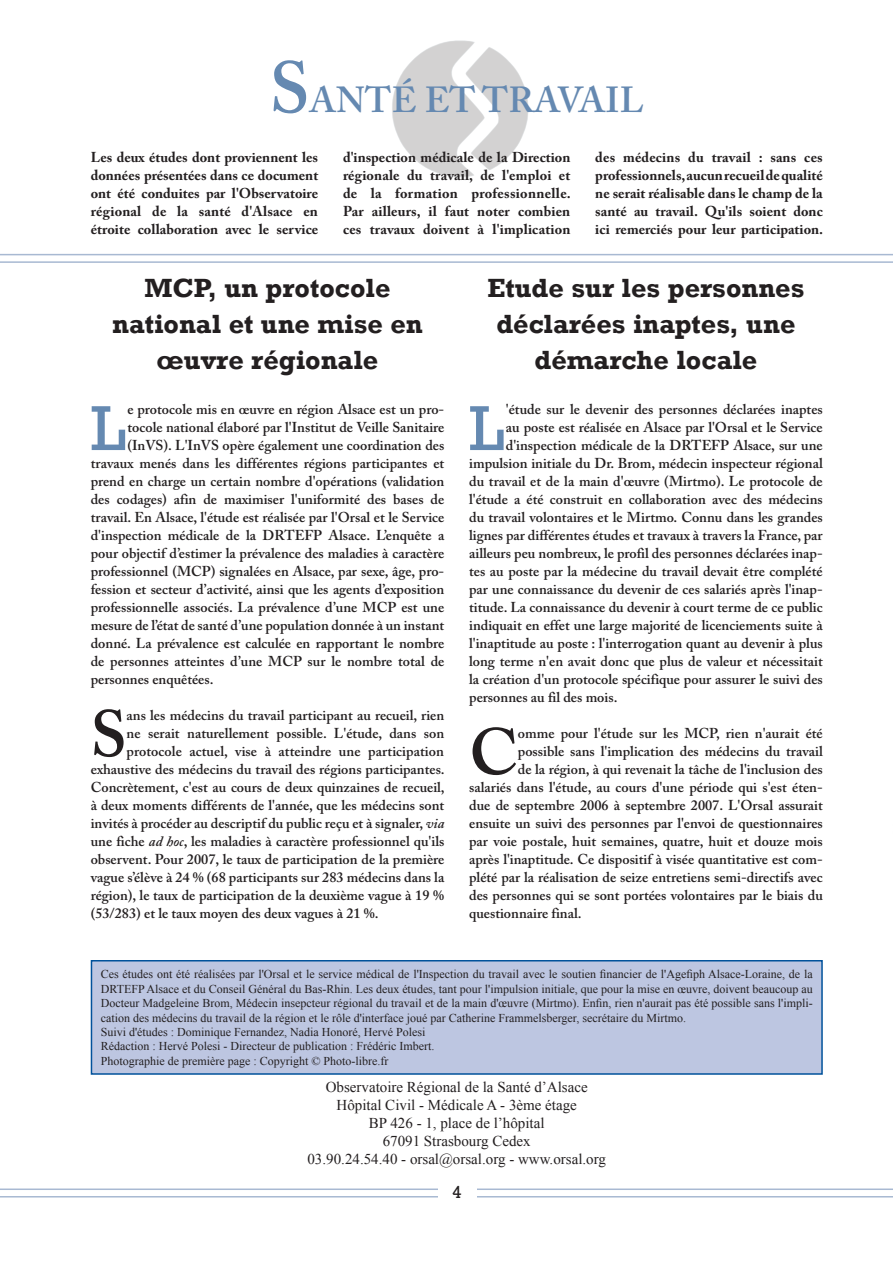
<style>
.page{position:relative;width:893px;height:1263px;background:#fff}
.page>*{position:absolute;margin:0;border:0;box-sizing:border-box;transform-origin:0 0}
.t1{font:600 64.95px "Adobe Caslon Pro";color:#231f20}
.t2{font:64.5px "Rockwell";color:#6589b1;scale:1.04 1}
.t3{font:600 36px "Adobe Caslon Pro";color:#6589b1}
.t4{font:700 27px/36px "Rockwell";color:#231f20;text-align:center}
.t5{font:18px "Rockwell";color:#231f20}
.t6{font:15px/18px "Times New Roman";color:#231f20;text-align:center}
.t7{font:600 14.25px "Adobe Caslon Pro";color:#231f20}
.t8{font:700 14.25px/18px "Adobe Caslon Pro";letter-spacing:.005em;color:#231f20;text-align:justify}
.t9{font:12px/14.4px "Times New Roman";color:#231f20}
.s1{font-size:72px}
.s2{font-style:italic}
</style>
<div class="page">
<hr style="left:0;top:1188px;width:893px;height:2px;background:#a8b9d2">
<hr style="left:0;top:1196px;width:893px;height:1px;background:#a8b9d2">
<svg style="left:392px;top:41px;width:136px;height:136px"></svg>
<svg style="left:0;top:255px;width:893px;height:1px"></svg>
<hr style="left:0;top:254px;width:893px;height:1px;background:#a8b9d2">
<hr style="left:0;top:261px;width:893px;height:2px;background:#a8b9d2">
<div style="left:438px;top:1186px;width:38px;height:72px;background:#fff"></div>
<div style="left:91px;top:961px;width:731px;height:113px;background:#bdc6e1"></div>
<div style="left:91px;top:960px;width:732px;height:115px;border:2px solid #01529b"></div>
<h3 class="t3" style="left:270px;top:79px;width:376px"><span class="s1">S</span>ANTÉ ET TRAVAIL</h3>
<p class="t8" style="left:91px;top:148px;width:229px">Les deux études dont proviennent les données présentées dans ce document ont été conduites par l'Observatoire régional de la santé d'Alsace en étroite collaboration avec le service</p>
<p class="t8" style="left:343px;top:148px;width:229px">d'inspection médicale de la Direction régionale du travail, de l'emploi et de la formation professionnelle.<br>Par ailleurs, il faut noter combien ces travaux doivent à l'implication</p>
<p class="t8" style="left:595px;top:148px;width:229px">des médecins du travail : sans ces professionnels, aucun recueil de qualité ne serait réalisable dans le champ de la santé au travail. Qu'ils soient donc ici remerciés pour leur participation.</p>
<h3 class="t4" style="left:112px;top:270px;width:312px">MCP, un protocole national et une mise en œuvre régionale</h3>
<h2 class="t2" style="left:91px;top:391px;width:35px">L</h2>
<p class="t7" style="left:127px;top:401px;width:318px">e protocole mis en œuvre en région Alsace est un pro-</p>
<p class="t7" style="left:127px;top:419px;width:318px">tocole national élaboré par l'Institut de Veille Sanitaire</p>
<p class="t7" style="left:127px;top:437px;width:318px">(InVS). L'InVS opère également une coordination des</p>
<p class="t7" style="left:91px;top:455px;width:355px">travaux menés dans les différentes régions participantes et</p>
<p class="t7" style="left:91px;top:473px;width:355px">prend en charge un certain nombre d'opérations (validation</p>
<p class="t7" style="left:91px;top:491px;width:355px">des codages) afin de maximiser l'uniformité des bases de</p>
<p class="t7" style="left:91px;top:509px;width:355px">travail. En Alsace, l'étude est réalisée par l'Orsal et le Service</p>
<p class="t7" style="left:91px;top:527px;width:355px">d'inspection médicale de la DRTEFP Alsace. L’enquête a</p>
<p class="t7" style="left:91px;top:545px;width:355px">pour objectif d’estimer la prévalence des maladies à caractère</p>
<p class="t7" style="left:91px;top:563px;width:355px">professionnel (MCP) signalées en Alsace, par sexe, âge, pro-</p>
<p class="t7" style="left:91px;top:581px;width:355px">fession et secteur d’activité, ainsi que les agents d’exposition</p>
<p class="t7" style="left:91px;top:599px;width:355px">professionnelle associés. La prévalence d’une MCP est une</p>
<p class="t7" style="left:91px;top:617px;width:355px">mesure de l’état de santé d’une population donnée à un instant</p>
<p class="t7" style="left:91px;top:635px;width:355px">donné. La prévalence est calculée en rapportant le nombre</p>
<p class="t7" style="left:91px;top:653px;width:355px">de personnes atteintes d’une MCP sur le nombre total de</p>
<p class="t7" style="left:91px;top:671px;width:124px">personnes enquêtées.</p>
<h1 class="t1" style="left:91px;top:696px;width:37px">S</h1>
<p class="t7" style="left:127px;top:707px;width:319px">ans les médecins du travail participant au recueil, rien</p>
<p class="t7" style="left:127px;top:725px;width:319px">ne serait naturellement possible. L'étude, dans son</p>
<p class="t7" style="left:127px;top:743px;width:319px">protocole actuel, vise à atteindre une participation</p>
<p class="t7" style="left:91px;top:761px;width:356px">exhaustive des médecins du travail des régions participantes.</p>
<p class="t7" style="left:91px;top:779px;width:356px">Concrètement, c'est au cours de deux quinzaines de recueil,</p>
<p class="t7" style="left:91px;top:797px;width:355px">à deux moments différents de l'année, que les médecins sont</p>
<p class="t7" style="left:91px;top:815px;width:355px">invités à procéder au descriptif du public reçu et à signaler, <span class="s2">via</span></p>
<p class="t7" style="left:91px;top:833px;width:355px">une fiche <span class="s2">ad hoc</span>, les maladies à caractère professionnel qu'ils</p>
<p class="t7" style="left:91px;top:851px;width:355px">observent. Pour 2007, le taux de participation de la première</p>
<p class="t7" style="left:91px;top:869px;width:355px">vague s’élève à 24 % (68 participants sur 283 médecins dans la</p>
<p class="t7" style="left:91px;top:887px;width:355px">région), le taux de participation de la deuxième vague à 19 %</p>
<p class="t7" style="left:91px;top:905px;width:290px">(53/283) et le taux moyen des deux vagues à 21 %.</p>
<h3 class="t4" style="left:487px;top:270px;width:319px">Etude sur les personnes déclarées inaptes, une démarche locale</h3>
<h2 class="t2" style="left:469px;top:391px;width:35px">L</h2>
<p class="t7" style="left:506px;top:401px;width:318px">'étude sur le devenir des personnes déclarées inaptes</p>
<p class="t7" style="left:506px;top:419px;width:318px">au poste est réalisée en Alsace par l'Orsal et le Service</p>
<p class="t7" style="left:506px;top:437px;width:318px">d'inspection médicale de la DRTEFP Alsace, sur une</p>
<p class="t7" style="left:469px;top:455px;width:355px">impulsion initiale du Dr. Brom, médecin inspecteur régional</p>
<p class="t7" style="left:469px;top:473px;width:355px">du travail et de la main d'œuvre (Mirtmo). Le protocole de</p>
<p class="t7" style="left:469px;top:491px;width:355px">l'étude a été construit en collaboration avec des médecins</p>
<p class="t7" style="left:469px;top:509px;width:355px">du travail volontaires et le Mirtmo. Connu dans les grandes</p>
<p class="t7" style="left:469px;top:527px;width:355px">lignes par différentes études et travaux à travers la France, par</p>
<p class="t7" style="left:469px;top:545px;width:355px">ailleurs peu nombreux, le profil des personnes déclarées inap-</p>
<p class="t7" style="left:469px;top:563px;width:355px">tes au poste par la médecine du travail devait être complété</p>
<p class="t7" style="left:469px;top:581px;width:355px">par une connaissance du devenir de ces salariés après l'inap-</p>
<p class="t7" style="left:469px;top:599px;width:355px">titude. La connaissance du devenir à court terme de ce public</p>
<p class="t7" style="left:469px;top:617px;width:355px">indiquait en effet une large majorité de licenciements suite à</p>
<p class="t7" style="left:469px;top:635px;width:355px">l'inaptitude au poste : l'interrogation quant au devenir à plus</p>
<p class="t7" style="left:469px;top:653px;width:355px">long terme n'en avait donc que plus de valeur et nécessitait</p>
<p class="t7" style="left:469px;top:671px;width:355px">la création d'un protocole spécifique pour assurer le suivi des</p>
<p class="t7" style="left:469px;top:689px;width:150px">personnes au fil des mois.</p>
<h1 class="t1" style="left:469px;top:714px;width:50px">C</h1>
<p class="t7" style="left:518px;top:725px;width:306px">omme pour l'étude sur les MCP, rien n'aurait été</p>
<p class="t7" style="left:518px;top:743px;width:306px">possible sans l'implication des médecins du travail</p>
<p class="t7" style="left:518px;top:761px;width:306px">de la région, à qui revenait la tâche de l'inclusion des</p>
<p class="t7" style="left:469px;top:779px;width:355px">salariés dans l'étude, au cours d'une période qui s'est éten-</p>
<p class="t7" style="left:469px;top:797px;width:355px">due de septembre 2006 à septembre 2007. L'Orsal assurait</p>
<p class="t7" style="left:469px;top:815px;width:355px">ensuite un suivi des personnes par l'envoi de questionnaires</p>
<p class="t7" style="left:469px;top:833px;width:355px">par voie postale, huit semaines, quatre, huit et douze mois</p>
<p class="t7" style="left:469px;top:851px;width:355px">après l'inaptitude. Ce dispositif à visée quantitative est com-</p>
<p class="t7" style="left:469px;top:869px;width:355px">plété par la réalisation de seize entretiens semi-directifs avec</p>
<p class="t7" style="left:469px;top:887px;width:355px">des personnes qui se sont portées volontaires par le biais du</p>
<p class="t7" style="left:469px;top:905px;width:114px">questionnaire final.</p>
<p class="t9" style="left:101px;top:967px;width:714px">Ces études ont été réalisées par l'Orsal et le service médical de l'Inspection du travail avec le soutien financier de l'Agefiph Alsace-Loraine, de la DRTEFP Alsace et du Conseil Général du Bas-Rhin. Les deux études, tant pour l'impulsion initiale, que pour la mise en œuvre, doivent beaucoup au Docteur Madgeleine Brom, Médecin insepcteur régional du travail et de la main d'œuvre (Mirtmo). Enfin, rien n'aurait pas été possible sans l'impli&shy;cation des médecins du travail de la région et le rôle d'interface joué par Catherine Frammelsberger, secrétaire du Mirtmo.<br>Suivi d'études : Dominique Fernandez, Nadia Honoré, Hervé Polesi<br>Rédaction : Hervé Polesi - Directeur de publication : Frédéric Imbert.<br>Photographie de première page : Copyright © Photo-libre.fr</p>
<p class="t6" style="left:307px;top:1078px;width:300px">Observatoire Régional de la Santé d’Alsace Hôpital Civil - Médicale A - 3ème étage<br>BP 426 - 1, place de l’hôpital<br>67091 Strasbourg Cedex<br>03.90.24.54.40 - orsal@orsal.org - www.orsal.org</p>
<p class="t5" style="left:452px;top:1182px;width:11px">4</p>
</div>
